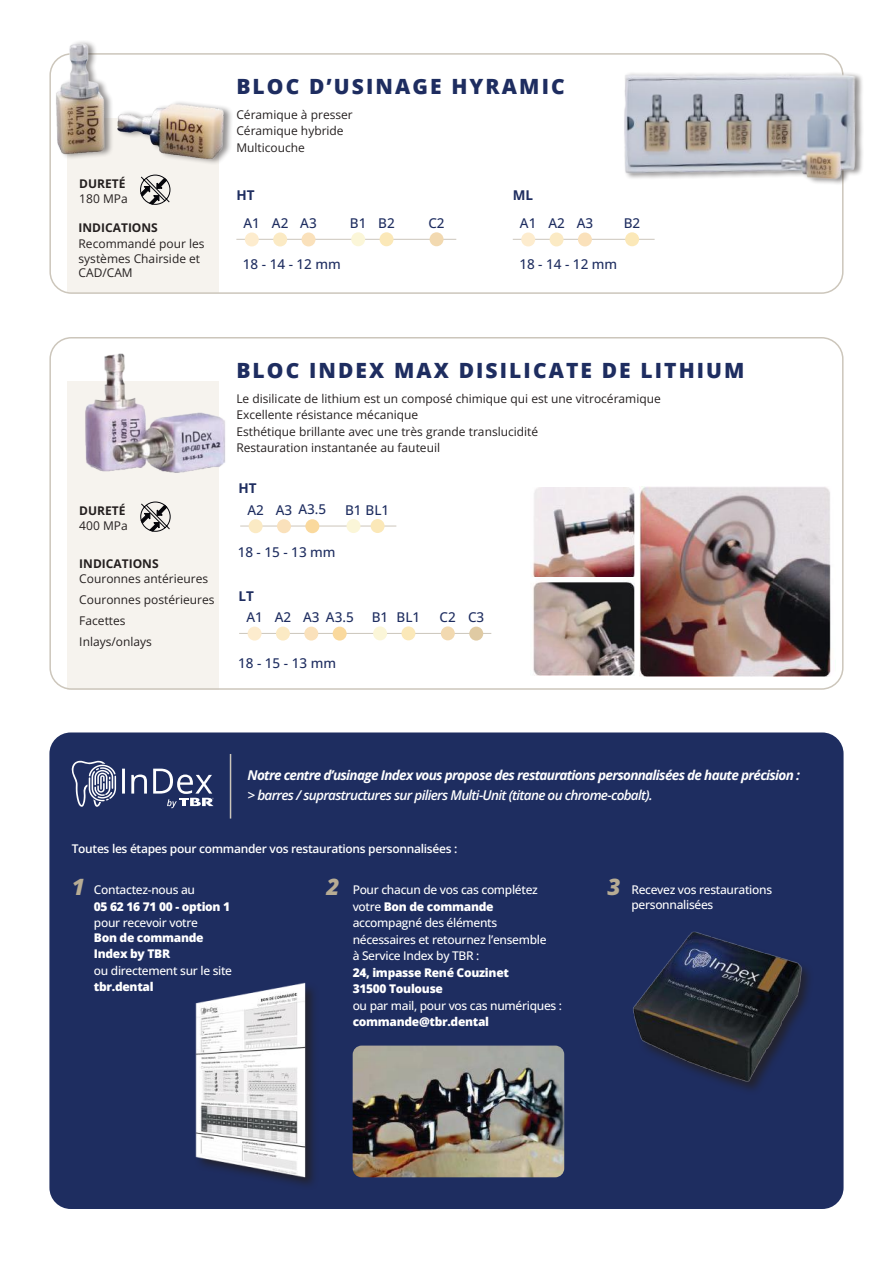
<style>
.page{position:relative;width:893px;height:1263px;background:#fff}
.page>*{position:absolute;margin:0;border:0;box-sizing:border-box;transform-origin:0 0}
.t1{font:italic 800 22.5px "Open Sans";color:#b7ac94}
.t2{font:800 21px "Open Sans";letter-spacing:.1em;color:#1e2d60}
.t3{font:500 13.5px "Open Sans";color:#1e2d60}
.t4{font:italic 700 13.5px "Open Sans";letter-spacing:-.05em;color:#fff}
.t5{font:italic 600 13.5px "Open Sans";letter-spacing:-.05em;color:#fff}
.t6{font:700 13.5px "Open Sans";color:#1e2d60}
.t7{font:12px/16.5px "Open Sans";color:#241f1f}
.t8{font:500 12px/16.5px "Open Sans";letter-spacing:-.025em;color:#fff}
.t9{font:800 12px/16.5px "Open Sans";letter-spacing:-.025em;color:#fff}
.t10{font:600 12px "Open Sans";letter-spacing:-.025em;color:#fff}
.t11{font:700 12px "Open Sans";color:#241f1f}
.s1{font-weight:800}
.s2{font-weight:800;font-style:italic;font-size:22.5px;color:#b7ac94}
</style>
<div class="page">
<div style="left:67px;top:118px;width:152px;height:175px;background:#f6f3ee"></div>
<div style="left:49px;top:53px;width:794px;height:241px;border:2px solid #ccc6bb;border-radius:21px"></div>
<img style="left:49px;top:41px;width:196px;height:135px">
<div style="left:67px;top:381px;width:152px;height:309px;background:#f6f3ee"></div>
<div style="left:49px;top:337px;width:794px;height:353px;border:2px solid #ccc6bb;border-radius:21px"></div>
<img style="left:532px;top:488px;width:102px;height:89px">
<img style="left:602px;top:53px;width:261px;height:143px">
<div style="left:49px;top:732px;width:794px;height:477px;background:#1e2d60;border-radius:21px"></div>
<hr style="left:230px;top:754px;width:1px;height:64px;background:#ccc6bb">
<svg style="left:71px;top:760px;width:45px;height:47px"></svg>
<svg style="left:122px;top:769px;width:92px;height:39px"></svg>
<svg style="left:140px;top:175px;width:30px;height:30px"></svg>
<hr style="left:236px;top:239px;width:220px;height:1px;background:#ccc6bb">
<div style="left:245px;top:232px;width:14px;height:14px;background:#fdecce;border-radius:50%"></div>
<div style="left:273px;top:232px;width:14px;height:14px;background:#fbeac4;border-radius:50%"></div>
<div style="left:302px;top:232px;width:13px;height:14px;background:#fae1bb;border-radius:50%"></div>
<div style="left:351px;top:232px;width:14px;height:14px;background:#fbf6d8;border-radius:50%"></div>
<div style="left:380px;top:232px;width:13px;height:14px;background:#fbe8b8;border-radius:50%"></div>
<div style="left:430px;top:232px;width:14px;height:14px;background:#f2d9b0;border-radius:50%"></div>
<hr style="left:513px;top:239px;width:142px;height:1px;background:#ccc6bb">
<div style="left:521px;top:232px;width:14px;height:14px;background:#fdecce;border-radius:50%"></div>
<div style="left:550px;top:232px;width:14px;height:14px;background:#fbeac4;border-radius:50%"></div>
<div style="left:578px;top:232px;width:14px;height:14px;background:#fae1bb;border-radius:50%"></div>
<div style="left:625px;top:232px;width:14px;height:14px;background:#fbe8b8;border-radius:50%"></div>
<svg style="left:141px;top:502px;width:29px;height:30px"></svg>
<hr style="left:240px;top:526px;width:156px;height:1px;background:#ccc6bb">
<div style="left:249px;top:519px;width:14px;height:14px;background:#fbeac4;border-radius:50%"></div>
<div style="left:277px;top:519px;width:14px;height:14px;background:#fae1bb;border-radius:50%"></div>
<div style="left:305px;top:519px;width:14px;height:14px;background:#fad99d;border-radius:50%"></div>
<div style="left:347px;top:519px;width:13px;height:14px;background:#fbf6d8;border-radius:50%"></div>
<div style="left:371px;top:519px;width:14px;height:14px;background:#fbe8b8;border-radius:50%"></div>
<hr style="left:239px;top:633px;width:252px;height:1px;background:#ccc6bb">
<div style="left:248px;top:627px;width:14px;height:14px;background:#fdecce;border-radius:50%"></div>
<div style="left:276px;top:627px;width:14px;height:14px;background:#fbeac4;border-radius:50%"></div>
<div style="left:304px;top:627px;width:14px;height:14px;background:#fae1bb;border-radius:50%"></div>
<div style="left:333px;top:627px;width:14px;height:14px;background:#fad99d;border-radius:50%"></div>
<div style="left:373px;top:626px;width:14px;height:14px;background:#fbf6d8;border-radius:50%"></div>
<div style="left:401px;top:626px;width:14px;height:14px;background:#fbe8b8;border-radius:50%"></div>
<div style="left:441px;top:626px;width:14px;height:14px;background:#f2d9b0;border-radius:50%"></div>
<div style="left:469px;top:627px;width:14px;height:14px;background:#dfcaa3;border-radius:50%"></div>
<div style="left:194px;top:981px;width:125px;height:209px;background:#241f1f;opacity:.75"></div>
<img style="left:194px;top:981px;width:125px;height:198px">
<img style="left:353px;top:1045px;width:211px;height:132px">
<img style="left:633px;top:931px;width:176px;height:159px">
<img style="left:639px;top:486px;width:192px;height:190px">
<img style="left:533px;top:582px;width:101px;height:93px">
<img style="left:85px;top:353px;width:140px;height:120px">
<p class="t11" style="left:79px;top:175px;width:48px">DURETÉ</p>
<p class="t7" style="left:79px;top:190px;width:50px">180 MPa</p>
<p class="t11" style="left:79px;top:219px;width:81px">INDICATIONS</p>
<p class="t7" style="left:79px;top:236px;width:128px;line-height:14.4px">Recommandé pour les systèmes Chairside et<br>CAD/CAM</p>
<h2 class="t2" style="left:236px;top:71px;width:330px">BLOC D’USINAGE HYRAMIC</h2>
<p class="t7" style="left:236px;top:106px;width:118px">Céramique à presser<br>Céramique hybride<br>Multicouche</p>
<p class="t6" style="left:236px;top:185px;width:20px">HT</p>
<p class="t6" style="left:513px;top:185px;width:22px">ML</p>
<p class="t3" style="left:520px;top:214px;width:75px">A1 A2 A3</p>
<p class="t3" style="left:624px;top:214px;width:18px">B2</p>
<p class="t3" style="left:519px;top:254px;width:99px">18 - 14 - 12 mm</p>
<p class="t3" style="left:244px;top:214px;width:75px">A1 A2 A3</p>
<p class="t3" style="left:350px;top:214px;width:46px">B1 B2</p>
<p class="t3" style="left:428px;top:214px;width:18px">C2</p>
<p class="t3" style="left:243px;top:254px;width:99px">18 - 14 - 12 mm</p>
<p class="t11" style="left:79px;top:502px;width:48px">DURETÉ</p>
<p class="t7" style="left:79px;top:517px;width:50px">400 MPa</p>
<p class="t11" style="left:79px;top:555px;width:81px">INDICATIONS</p>
<p class="t7" style="left:79px;top:568px;width:137px;line-height:21px">Couronnes antérieures<br>Couronnes postérieures<br>Facettes<br>Inlays/onlays</p>
<h2 class="t2" style="left:236px;top:355px;width:510px">BLOC INDEX MAX DISILICATE DE LITHIUM</h2>
<p class="t7" style="left:236px;top:390px;width:426px">Le disilicate de lithium est un composé chimique qui est une vitrocéramique Excellente résistance mécanique<br>Esthétique brillante avec une très grande translucidité<br>Restauration instantanée au fauteuil</p>
<p class="t6" style="left:238px;top:479px;width:20px">HT</p>
<p class="t3" style="left:247px;top:500px;width:80px">A2 A3 A3.5</p>
<p class="t3" style="left:345px;top:501px;width:46px">B1 BL1</p>
<p class="t3" style="left:238px;top:543px;width:99px">18 - 15 - 13 mm</p>
<p class="t6" style="left:238px;top:586px;width:17px">LT</p>
<p class="t3" style="left:246px;top:608px;width:109px">A1 A2 A3 A3.5</p>
<p class="t3" style="left:372px;top:608px;width:50px">B1 BL1</p>
<p class="t3" style="left:440px;top:608px;width:46px">C2 C3</p>
<p class="t3" style="left:238px;top:654px;width:99px">18 - 15 - 13 mm</p>
<p class="t4" style="left:247px;top:766px;width:554px">Notre centre d’usinage Index vous propose des restaurations personnalisées de haute précision :</p>
<p class="t5" style="left:247px;top:785px;width:407px">&gt; barres / suprastructures sur piliers Multi-Unit (titane ou chrome-cobalt).</p>
<p class="t10" style="left:72px;top:840px;width:387px">Toutes les étapes pour commander vos restaurations personnalisées :</p>
<p class="t8" style="left:353px;top:881px;width:195px">Pour chacun de vos cas complétez votre <span class="s1">Bon de commande </span>accompagné des éléments nécessaires et retournez l’ensemble à Service Index by TBR :</p>
<p class="t9" style="left:353px;top:963px;width:158px">24, impasse René Couzinet<br>31500 Toulouse</p>
<p class="t8" style="left:353px;top:997px;width:211px">ou par mail, pour vos cas numériques :</p>
<p class="t9" style="left:353px;top:1013px;width:138px">commande@tbr.dental</p>
<p class="t8" style="left:72px;top:881px;width:125px"><span class="s2">1</span> Contactez-nous au</p>
<h1 class="t1" style="left:326px;top:869px;width:15px">2</h1>
<h1 class="t1" style="left:608px;top:869px;width:15px">3</h1>
<p class="t9" style="left:94px;top:897px;width:138px">05 62 16 71 00 - option 1</p>
<p class="t8" style="left:94px;top:914px;width:106px">pour recevoir votre</p>
<p class="t9" style="left:94px;top:928px;width:111px">Bon de commande<br>Index by TBR</p>
<p class="t8" style="left:94px;top:962px;width:140px">ou directement sur le site</p>
<p class="t9" style="left:94px;top:978px;width:61px">tbr.dental</p>
<p class="t8" style="left:631px;top:882px;width:142px;line-height:14.4px">Recevez vos restaurations personnalisées</p>
</div>
